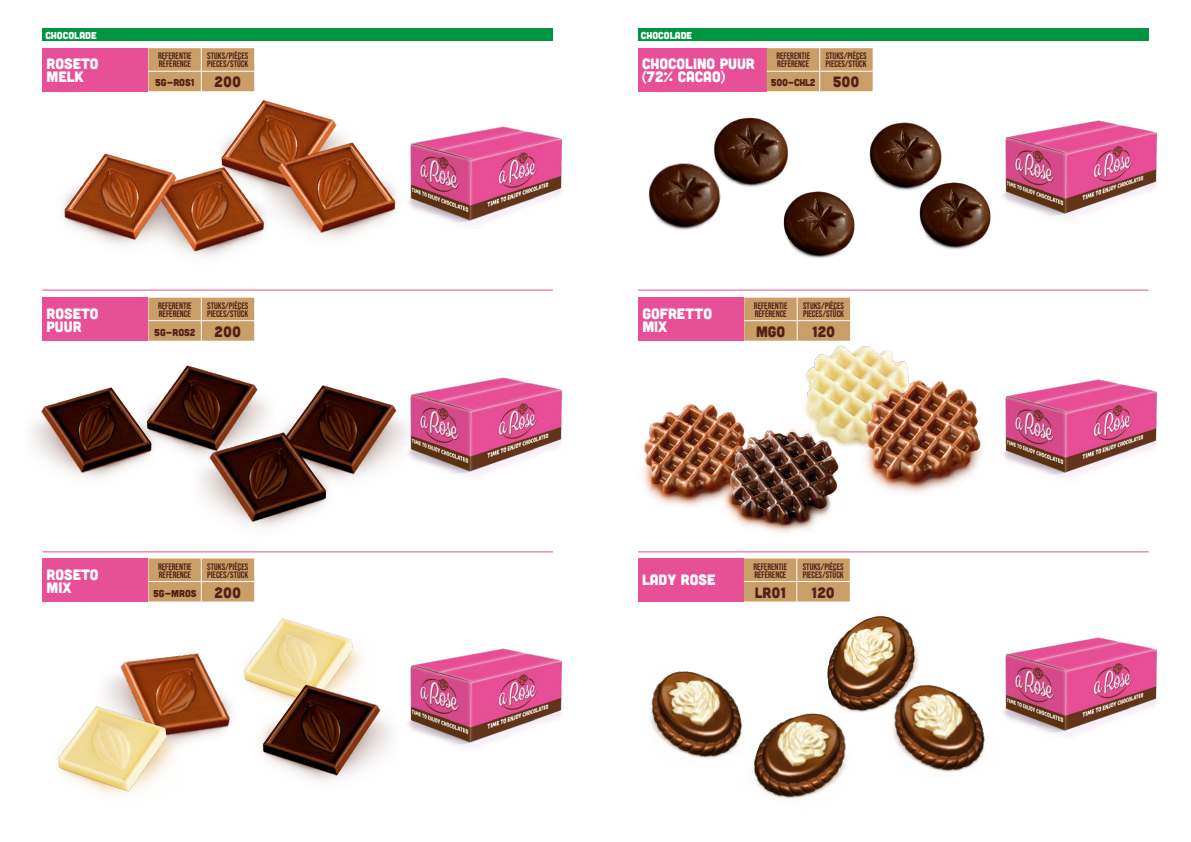
<style>
.page{position:relative;width:1191px;height:842px;background:#fff}
.page>*{position:absolute;margin:0;border:0;box-sizing:border-box;transform-origin:0 0}
.t1{font:15px/13px "Cubano";color:#fff}
.t2{font:15px "Cubano";color:#502217}
.t3{font:10px "Cubano";color:#502217}
.t4{font:10px "Cubano";color:#fff}
.t5{font:9.4px/8px "Bebas Neue";color:#502217}
.s1{font-size:15px}
</style>
<div class="page">
<div style="left:43px;top:28px;width:510px;height:13px;background:#009641"></div>
<div style="left:638px;top:28px;width:510px;height:13px;background:#009641"></div>
<img style="left:195px;top:172px;width:64px;height:85px">
<img style="left:184px;top:175px;width:11px;height:80px">
<img style="left:63px;top:153px;width:121px;height:97px">
<img style="left:204px;top:79px;width:131px;height:132px">
<img style="left:259px;top:122px;width:11px;height:114px">
<img style="left:270px;top:122px;width:126px;height:116px">
<img style="left:33px;top:387px;width:98px;height:91px">
<img style="left:131px;top:365px;width:133px;height:101px">
<img style="left:264px;top:385px;width:132px;height:94px">
<img style="left:190px;top:411px;width:11px;height:77px">
<img style="left:201px;top:411px;width:142px;height:116px">
<img style="left:396px;top:126px;width:166px;height:99px">
<img style="left:396px;top:377px;width:166px;height:99px">
<div style="left:43px;top:48px;width:105px;height:43px;background:#e74f96"></div>
<svg style="left:148px;top:48px;width:106px;height:43px;background:#cca16d"></svg>
<div style="left:43px;top:298px;width:105px;height:43px;background:#e74f96"></div>
<svg style="left:148px;top:298px;width:106px;height:43px;background:#cca26d"></svg>
<img style="left:109px;top:653px;width:120px;height:90px">
<img style="left:57px;top:680px;width:127px;height:115px">
<img style="left:228px;top:592px;width:134px;height:134px">
<img style="left:245px;top:663px;width:144px;height:118px">
<hr style="left:42px;top:290px;width:511px;height:1px;background:#e74f96">
<hr style="left:638px;top:290px;width:510px;height:1px;background:#e74f96">
<hr style="left:42px;top:551px;width:511px;height:1px;background:#e74f96">
<hr style="left:638px;top:551px;width:510px;height:1px;background:#e74f96">
<img style="left:407px;top:648px;width:155px;height:99px">
<div style="left:43px;top:558px;width:105px;height:43px;background:#e74f96"></div>
<svg style="left:148px;top:558px;width:106px;height:43px;background:#cca26e"></svg>
<img style="left:919px;top:182px;width:72px;height:68px">
<img style="left:869px;top:122px;width:83px;height:80px">
<img style="left:714px;top:117px;width:75px;height:70px">
<img style="left:775px;top:180px;width:80px;height:79px">
<img style="left:648px;top:148px;width:88px;height:82px">
<div style="left:638px;top:48px;width:129px;height:43px;background:#e74f96"></div>
<svg style="left:767px;top:48px;width:105px;height:43px;background:#cba16c"></svg>
<img style="left:1002px;top:120px;width:155px;height:98px">
<img style="left:643px;top:404px;width:90px;height:103px">
<img style="left:805px;top:332px;width:102px;height:114px">
<img style="left:701px;top:415px;width:150px;height:118px">
<img style="left:853px;top:367px;width:129px;height:126px">
<div style="left:638px;top:298px;width:106px;height:43px;background:#e74f96"></div>
<svg style="left:744px;top:298px;width:106px;height:43px;background:#cca16d"></svg>
<img style="left:1002px;top:379px;width:155px;height:98px">
<img style="left:755px;top:713px;width:92px;height:86px">
<img style="left:816px;top:616px;width:103px;height:99px">
<img style="left:650px;top:671px;width:111px;height:106px">
<img style="left:872px;top:660px;width:113px;height:112px">
<div style="left:638px;top:558px;width:106px;height:43px;background:#e74f96"></div>
<div style="left:744px;top:558px;width:105px;height:43px;background:#ca9e67"></div>
<img style="left:1002px;top:637px;width:155px;height:98px">
<p class="t4" style="left:45px;top:29px;width:53px">CHOCOLADE</p>
<p class="t4" style="left:641px;top:29px;width:53px">CHOCOLADE</p>
<h1 class="t1" style="left:47px;top:57px;width:54px">ROSETO<br>MELK</h1>
<p class="t5" style="left:158px;top:52px;width:35px">REFERENTIE<br>RÉFÉRENCE</p>
<p class="t5" style="left:207px;top:52px;width:43px">STUKS/PIÈCES<br>PIECES/STÜCK</p>
<p class="t3" style="left:155px;top:76px;width:41px">5G-ROS1</p>
<h1 class="t2" style="left:214px;top:72px;width:28px">200</h1>
<h1 class="t1" style="left:642px;top:57px;width:114px">CHOCOLINO PUUR (72% CACAO)</h1>
<p class="t5" style="left:776px;top:52px;width:35px">REFERENTIE<br>RÉFÉRENCE</p>
<p class="t5" style="left:825px;top:52px;width:43px">STUKS/PIÈCES<br>PIECES/STÜCK</p>
<p class="t3" style="left:771px;top:76px;width:90px">500-CHL2 <span class="s1">500</span></p>
<h1 class="t1" style="left:47px;top:306px;width:54px">ROSETO<br>PUUR</h1>
<p class="t5" style="left:158px;top:301px;width:35px">REFERENTIE<br>RÉFÉRENCE</p>
<p class="t5" style="left:207px;top:301px;width:43px">STUKS/PIÈCES<br>PIECES/STÜCK</p>
<p class="t3" style="left:154px;top:326px;width:43px">5G-ROS2</p>
<h1 class="t2" style="left:214px;top:322px;width:28px">200</h1>
<h1 class="t1" style="left:47px;top:567px;width:54px">ROSETO<br>MIX</h1>
<p class="t5" style="left:158px;top:562px;width:35px">REFERENTIE<br>RÉFÉRENCE</p>
<p class="t5" style="left:207px;top:562px;width:43px">STUKS/PIÈCES<br>PIECES/STÜCK</p>
<p class="t3" style="left:153px;top:587px;width:90px">5G-MROS <span class="s1">200</span></p>
<h1 class="t1" style="left:642px;top:306px;width:71px">GOFRETTO<br>MIX</h1>
<p class="t5" style="left:754px;top:301px;width:35px">REFERENTIE<br>RÉFÉRENCE</p>
<p class="t5" style="left:803px;top:301px;width:43px">STUKS/PIÈCES<br>PIECES/STÜCK</p>
<h1 class="t2" style="left:756px;top:322px;width:31px">MGO</h1>
<h1 class="t2" style="left:812px;top:322px;width:25px">120</h1>
<h1 class="t1" style="left:642px;top:572px;width:75px">LADY ROSE</h1>
<p class="t5" style="left:753px;top:562px;width:35px">REFERENTIE<br>RÉFÉRENCE</p>
<p class="t5" style="left:802px;top:562px;width:43px">STUKS/PIÈCES<br>PIECES/STÜCK</p>
<h1 class="t2" style="left:754px;top:583px;width:33px">LR01</h1>
<h1 class="t2" style="left:811px;top:583px;width:25px">120</h1>
</div>
